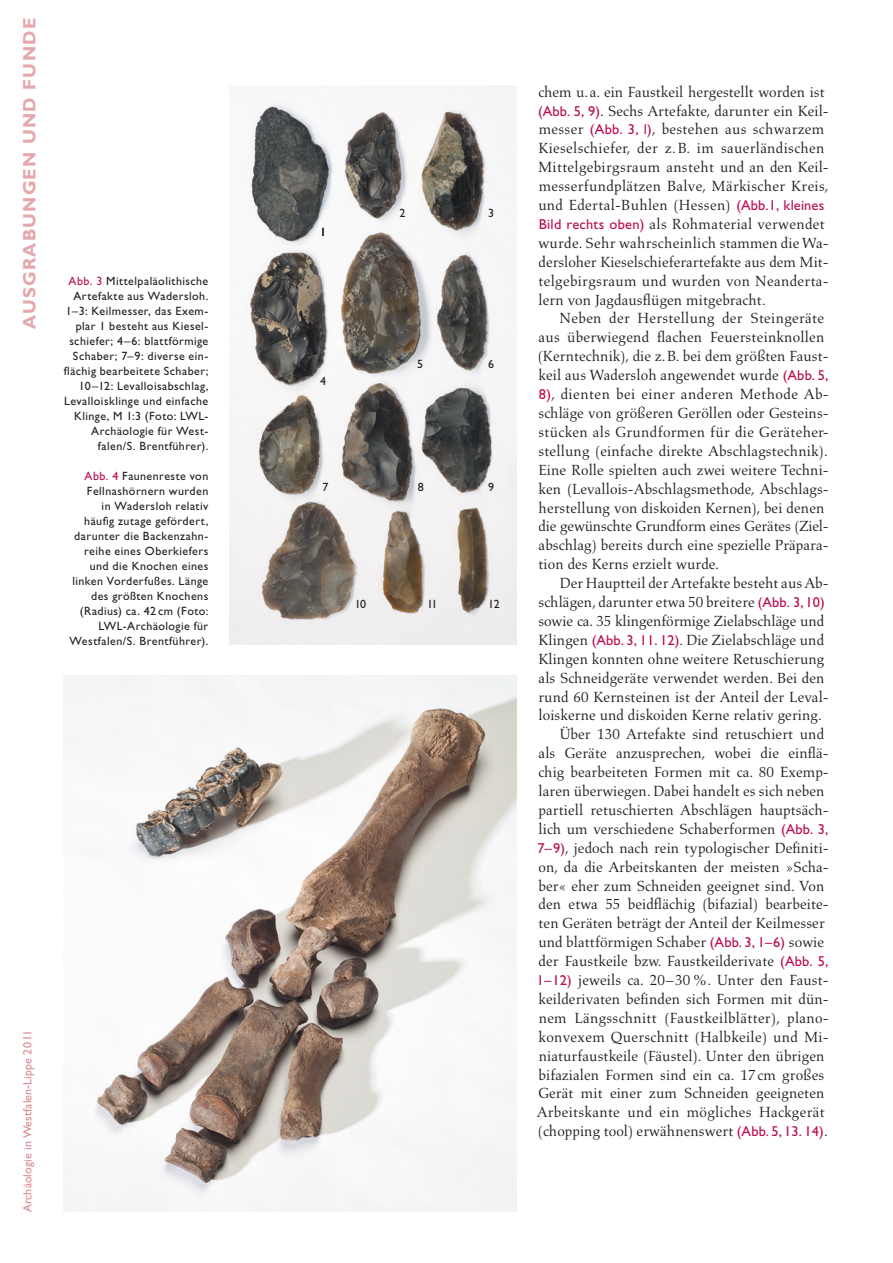
<style>
.page{position:relative;width:893px;height:1263px;background:#fff}
.page>*{position:absolute;margin:0;border:0;box-sizing:border-box;transform-origin:0 0}
.t1{font:700 18px "Gill Sans Std";letter-spacing:.07em;color:#e3a7ac}
.t2{font:15px/18.9px "Aldus LT Std";letter-spacing:.005em;color:#231f20}
.t3{font:12px/15px "Gill Sans Std 25";letter-spacing:.035em;color:#231f20;text-align:right}
.t4{font:12px "Gill Sans Std";letter-spacing:.01em;color:#d88a93}
.s1{color:#ba0e51}
.s2{font-family:"Gill Sans Std 25";font-size:14.4px;color:#ba0e51}
</style>
<div class="page">
<img style="left:64px;top:676px;width:453px;height:536px">
<img style="left:230px;top:85px;width:287px;height:560px">
<p class="t1" style="left:19px;top:329px;width:312px;rotate:-90deg">AUSGRABUNGEN UND FUNDE</p>
<p class="t3" style="left:64px;top:273px;width:146px"><span class="s1">Abb. 3</span> Mittelpaläolithische<br>Artefakte aus Wadersloh.<br>1–3: Keilmesser, das Exem&shy;plar 1 besteht aus Kiesel&shy;schiefer; 4–6: blattförmige<br>Schaber; 7–9: diverse ein&shy;flächig bearbeitete Schaber;<br>10–12: Levalloisabschlag,<br>Levalloisklinge und einfache<br>Klinge, M 1:3 (Foto: LWL-<br>Archäologie für West&shy;falen/S. Brentführer).</p>
<p class="t3" style="left:70px;top:468px;width:140px"><span class="s1">Abb. 4</span> Faunenreste von<br>Fellnashörnern wurden<br>in Wadersloh relativ häufig zutage gefördert, darunter die Backenzahn&shy;reihe eines Oberkiefers und die Knochen eines linken Vorderfußes. Länge des größten Knochens (Radius) ca. 42cm (Foto:<br>LWL-Archäologie für<br>Westfalen/S. Brentführer).</p>
<p class="t4" style="left:21px;top:1212px;width:184px;rotate:-90deg">Archäologie in Westfalen-Lippe 2011</p>
<p class="t3" style="left:320px;top:225px;width:7px">1</p>
<p class="t3" style="left:400px;top:206px;width:7px">2</p>
<p class="t3" style="left:488px;top:206px;width:7px">3</p>
<p class="t3" style="left:320px;top:374px;width:7px">4</p>
<p class="t3" style="left:322px;top:480px;width:7px">7</p>
<p class="t3" style="left:417px;top:357px;width:7px">5</p>
<p class="t3" style="left:418px;top:479px;width:7px">8</p>
<p class="t3" style="left:355px;top:597px;width:13px">10</p>
<p class="t3" style="left:427px;top:597px;width:12px">11</p>
<p class="t3" style="left:488px;top:357px;width:7px">6</p>
<p class="t3" style="left:488px;top:479px;width:7px">9</p>
<p class="t3" style="left:488px;top:597px;width:13px">12</p>
<p class="t2" style="left:538px;top:82px;width:292px">chem u.a. ein Faustkeil hergestellt worden ist <span class="s2">(Abb. 5, 9)</span>. Sechs Artefakte, darunter ein Keil&shy;messer <span class="s2">(Abb. 3, l)</span>, bestehen aus schwarzem Kieselschiefer, der z.B. im sauerländischen Mittelgebirgsraum ansteht und an den Keil&shy;messerfundplätzen Balve, Märkischer Kreis, und Edertal-Buhlen (Hessen) <span class="s2">(Abb.1, kleines Bild rechts oben)</span> als Rohmaterial verwendet wurde. Sehr wahrscheinlich stammen die Wa&shy;dersloher Kieselschieferartefakte aus dem Mit&shy;telgebirgsraum und wurden von Neanderta&shy;lern von Jagdausflügen mitgebracht.</p>
<p class="t2" style="left:538px;top:309px;width:292px;text-indent:22px">Neben der Herstellung der Steingeräte aus überwiegend flachen Feuersteinknollen (Kerntechnik), die z.B. bei dem größten Faust&shy;keil aus Wadersloh angewendet wurde <span class="s2">(Abb. 5, 8)</span>, dienten bei einer anderen Methode Ab&shy;schläge von größeren Geröllen oder Gesteins&shy;stücken als Grundformen für die Geräteher&shy;stellung (einfache direkte Abschlagstechnik).<br>Eine Rolle spielten auch zwei weitere Techni&shy;ken (Levallois-Abschlagsmethode, Abschlags&shy;herstellung von diskoiden Kernen), bei denen die gewünschte Grundform eines Gerätes (Ziel&shy;abschlag) bereits durch eine spezielle Präpara&shy;tion des Kerns erzielt wurde.</p>
<p class="t2" style="left:560px;top:574px;width:270px">Der Hauptteil der Artefakte besteht aus Ab-</p>
<p class="t2" style="left:538px;top:593px;width:288px">schlägen, darunter etwa 50 breitere <span class="s2">(Abb. 3, 10)</span></p>
<p class="t2" style="left:538px;top:612px;width:287px">sowie ca. 35 klingenförmige Zielabschläge und</p>
<p class="t2" style="left:538px;top:631px;width:287px">Klingen <span class="s2">(Abb. 3, 11. 12)</span>. Die Zielabschläge und</p>
<p class="t2" style="left:538px;top:649px;width:288px">Klingen konnten ohne weitere Retuschierung</p>
<p class="t2" style="left:539px;top:668px;width:287px">als Schneidgeräte verwendet werden. Bei den</p>
<p class="t2" style="left:538px;top:687px;width:292px">rund 60 Kernsteinen ist der Anteil der Leval-</p>
<p class="t2" style="left:539px;top:706px;width:285px">loiskerne und diskoiden Kerne relativ gering.</p>
<p class="t2" style="left:560px;top:725px;width:266px">Über 130 Artefakte sind retuschiert und</p>
<p class="t2" style="left:539px;top:744px;width:292px">als Geräte anzusprechen, wobei die einflä-</p>
<p class="t2" style="left:538px;top:763px;width:292px">chig bearbeiteten Formen mit ca. 80 Exemp-</p>
<p class="t2" style="left:539px;top:782px;width:287px">laren überwiegen. Dabei handelt es sich neben</p>
<p class="t2" style="left:539px;top:801px;width:292px">partiell retuschierten Abschlägen hauptsäch-</p>
<p class="t2" style="left:539px;top:820px;width:291px">lich um verschiedene Schaberformen <span class="s2">(Abb. 3,</span></p>
<p class="t2" style="left:538px;top:838px;width:293px"><span class="s2">7–9)</span>, jedoch nach rein typologischer Definiti-</p>
<p class="t2" style="left:539px;top:857px;width:292px">on, da die Arbeitskanten der meisten »Scha-</p>
<p class="t2" style="left:539px;top:876px;width:287px">ber« eher zum Schneiden geeignet sind. Von</p>
<p class="t2" style="left:539px;top:895px;width:292px">den etwa 55 beidflächig (bifazial) bearbeite-</p>
<p class="t2" style="left:538px;top:914px;width:288px">ten Geräten beträgt der Anteil der Keilmesser</p>
<p class="t2" style="left:538px;top:933px;width:287px">und blattförmigen Schaber <span class="s2">(Abb. 3, 1–6)</span> sowie</p>
<p class="t2" style="left:539px;top:952px;width:291px">der Faustkeile bzw. Faustkeilderivate <span class="s2">(Abb. 5,</span></p>
<p class="t2" style="left:537px;top:971px;width:293px"><span class="s2">1–12)</span> jeweils ca. 20–30%. Unter den Faust-</p>
<p class="t2" style="left:539px;top:990px;width:292px">keilderivaten befinden sich Formen mit dün-</p>
<p class="t2" style="left:539px;top:1009px;width:292px">nem Längsschnitt (Faustkeilblätter), plano-</p>
<p class="t2" style="left:539px;top:1027px;width:292px">konvexem Querschnitt (Halbkeile) und Mi-</p>
<p class="t2" style="left:539px;top:1046px;width:287px">niaturfaustkeile (Fäustel). Unter den übrigen</p>
<p class="t2" style="left:539px;top:1065px;width:287px">bifazialen Formen sind ein ca. 17 cm großes</p>
<p class="t2" style="left:538px;top:1084px;width:288px">Gerät mit einer zum Schneiden geeigneten</p>
<p class="t2" style="left:537px;top:1103px;width:290px">Arbeitskante und ein mögliches Hackgerät</p>
<p class="t2" style="left:538px;top:1122px;width:291px">(chopping tool) erwähnenswert <span class="s2">(Abb. 5, 13. 14)</span>.</p>
</div>
